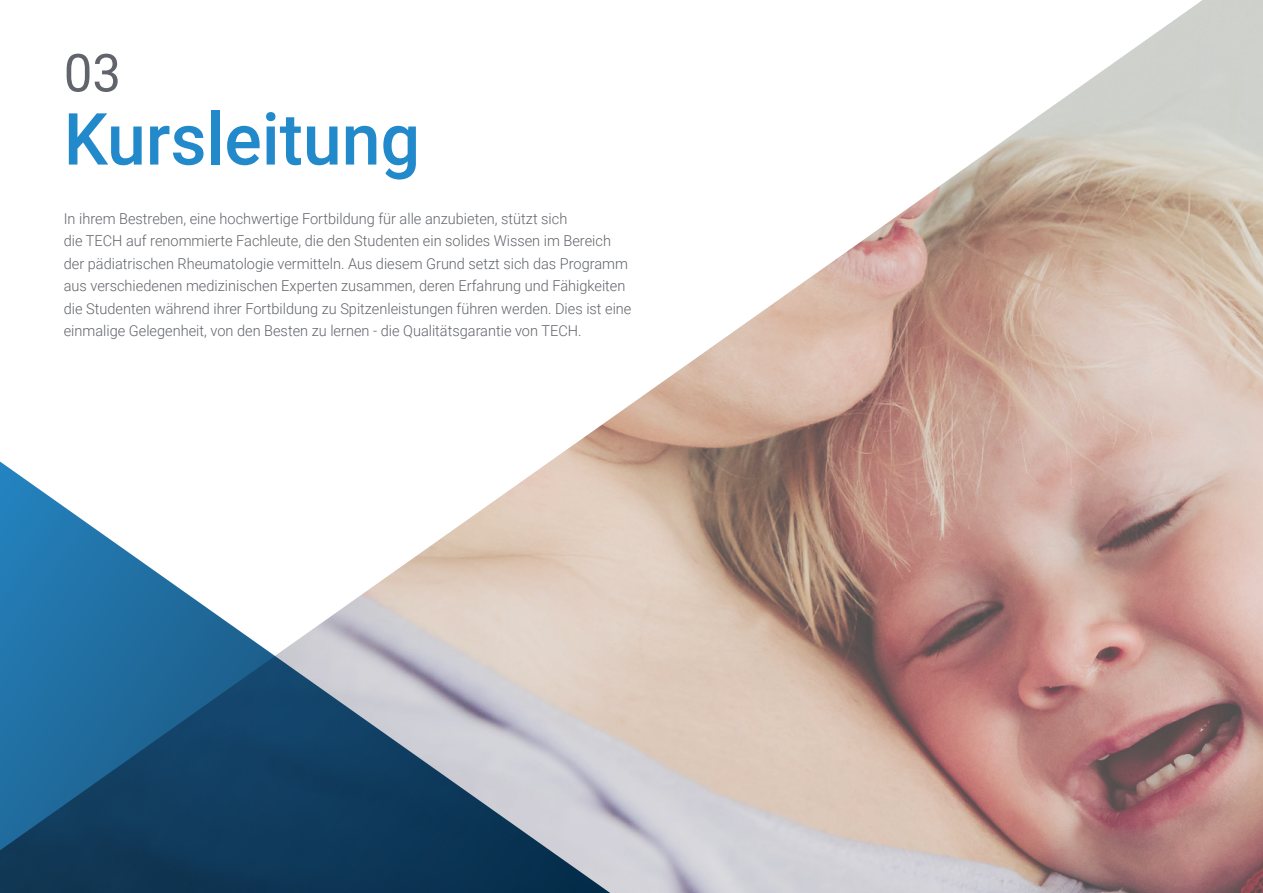
<style>
.page{position:relative;width:1263px;height:893px;background:#fff}
.page>*{position:absolute;margin:0;border:0;box-sizing:border-box;transform-origin:0 0}
.t1{font:500 72px "Roboto";color:#2289ca}
.t2{font:52.5px "Roboto";color:#61646a}
.t3{font:300 15px/22.5px "Roboto";color:#61646a}
</style>
<div class="page">
<img style="left:572px;top:0;width:691px;height:893px">
<svg style="left:0;top:446px;width:640px;height:447px"></svg>
<h2 class="t2" style="left:64px;top:36px;width:59px">03</h2>
<h1 class="t1" style="left:64px;top:89px;width:358px">Kursleitung</h1>
<p class="t3" style="left:64px;top:207px;width:569px">In ihrem Bestreben, eine hochwertige Fortbildung für alle anzubieten, stützt sich<br>die TECH auf renommierte Fachleute, die den Studenten ein solides Wissen im Bereich der pädiatrischen Rheumatologie vermitteln. Aus diesem Grund setzt sich das Programm aus verschiedenen medizinischen Experten zusammen, deren Erfahrung und Fähigkeiten die Studenten während ihrer Fortbildung zu Spitzenleistungen führen werden. Dies ist eine einmalige Gelegenheit, von den Besten zu lernen - die Qualitätsgarantie von TECH.</p>
</div>
